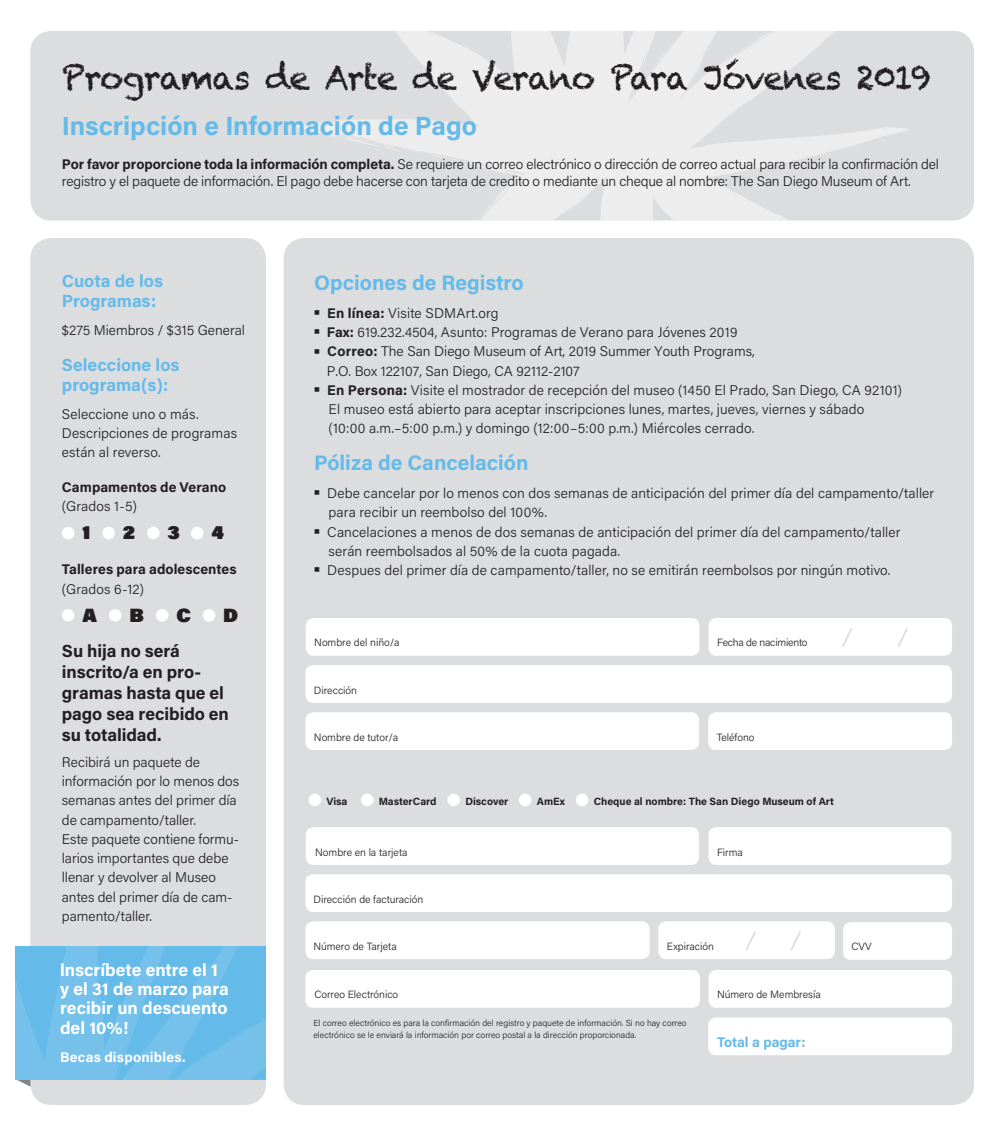
<style>
.page{position:relative;width:1008px;height:1134px;background:#fff}
.page>*{position:absolute;margin:0;border:0;box-sizing:border-box;transform-origin:0 0}
.Article_-_Subhead{font:33.25px "Chalkduster";letter-spacing:-.035em;color:#231f20}
.t1{font:700 26.25px "Acumin Pro";color:#64bae9}
.t2{font:700 21px "Acumin Pro";color:#64bae9}
.t3{font:900 19.25px "Acumin Pro";color:#231f20}
.t4{font:700 17.5px/21px "Acumin Pro";letter-spacing:-.005em;color:#231f20}
.t5{font:700 17.5px/19.2px "Acumin Pro";color:#fff;text-align:justify}
.t6{font:700 17.5px/19.2px "Acumin Pro";color:#64bae9}
.t7{font:300 14px/19.2px "Acumin Pro";color:#231f20}
.t8{font:700 14px/19.2px "Acumin Pro";letter-spacing:.005em;color:#231f20}
.t9{font:700 14px "Acumin Pro";letter-spacing:.015em;color:#fff}
.t10{font:700 14px "Acumin Pro";color:#64bae9}
.t11{font:300 10.5px "Acumin Pro";color:#231f20}
.t12{font:700 10.5px "Acumin Pro";color:#231f20}
.t13{font:300 10.5px "Acumin Pro";letter-spacing:-.02em;color:#231f20}
.t14{font:300 8.75px/12.2px "Acumin Pro";color:#231f20}
.s1{font-weight:700}
.s2{font-weight:300}
.s3{font-weight:900}
</style>
<div class="page">
<div style="left:284px;top:238px;width:690px;height:867px;background:#dcdddf;border-radius:21px"></div>
<div style="left:30px;top:238px;width:236px;height:867px;background:#dcdddf;border-radius:21px"></div>
<svg style="left:16px;top:946px;width:250px;height:155px"></svg>
<div style="left:30px;top:31px;width:944px;height:189px;background:#dcdddf;border-radius:21px"></div>
<svg style="left:294px;top:31px;width:615px;height:189px"></svg>
<svg style="left:481px;top:212px;width:4px;height:4px"></svg>
<svg style="left:647px;top:31px;width:68px;height:50px"></svg>
<svg style="left:736px;top:31px;width:42px;height:23px"></svg>
<svg style="left:706px;top:119px;width:19px;height:17px"></svg>
<svg style="left:603px;top:179px;width:3px;height:4px"></svg>
<svg style="left:552px;top:216px;width:11px;height:5px"></svg>
<svg style="left:492px;top:181px;width:25px;height:21px"></svg>
<svg style="left:342px;top:137px;width:141px;height:28px"></svg>
<svg style="left:379px;top:117px;width:42px;height:3px"></svg>
<svg style="left:451px;top:120px;width:19px;height:3px"></svg>
<div style="left:62px;top:527px;width:12px;height:12px;background:#fff;border-radius:50%"></div>
<div style="left:102px;top:527px;width:13px;height:12px;background:#fff;border-radius:50%"></div>
<div style="left:147px;top:527px;width:13px;height:12px;background:#fff;border-radius:50%"></div>
<div style="left:191px;top:527px;width:12px;height:12px;background:#fff;border-radius:50%"></div>
<div style="left:62px;top:609px;width:12px;height:13px;background:#fff;border-radius:50%"></div>
<div style="left:109px;top:609px;width:12px;height:13px;background:#fff;border-radius:50%"></div>
<div style="left:156px;top:609px;width:12px;height:13px;background:#fff;border-radius:50%"></div>
<div style="left:203px;top:609px;width:12px;height:13px;background:#fff;border-radius:50%"></div>
<div style="left:708px;top:1018px;width:244px;height:37px;background:#fff;border-radius:8px"></div>
<div style="left:306px;top:618px;width:393px;height:38px;background:#fff;border-radius:8px"></div>
<div style="left:709px;top:618px;width:243px;height:38px;background:#fff;border-radius:8px"></div>
<div style="left:305px;top:665px;width:647px;height:38px;background:#fff;border-radius:8px"></div>
<svg style="left:842px;top:628px;width:10px;height:19px"></svg>
<svg style="left:897px;top:628px;width:11px;height:19px"></svg>
<div style="left:305px;top:712px;width:394px;height:38px;background:#fff;border-radius:8px"></div>
<div style="left:708px;top:712px;width:244px;height:38px;background:#fff;border-radius:8px"></div>
<div style="left:709px;top:827px;width:242px;height:38px;background:#fff;border-radius:8px"></div>
<div style="left:308px;top:794px;width:13px;height:12px;background:#fff;border-radius:50%"></div>
<div style="left:361px;top:794px;width:12px;height:12px;background:#fff;border-radius:50%"></div>
<div style="left:447px;top:794px;width:13px;height:12px;background:#fff;border-radius:50%"></div>
<div style="left:519px;top:794px;width:12px;height:12px;background:#fff;border-radius:50%"></div>
<div style="left:576px;top:794px;width:12px;height:12px;background:#fff;border-radius:50%"></div>
<div style="left:306px;top:827px;width:393px;height:38px;background:#fff;border-radius:8px"></div>
<div style="left:658px;top:921px;width:177px;height:38px;background:#fff;border-radius:8px"></div>
<svg style="left:745px;top:931px;width:11px;height:20px"></svg>
<svg style="left:790px;top:931px;width:11px;height:20px"></svg>
<div style="left:305px;top:874px;width:647px;height:38px;background:#fff;border-radius:8px"></div>
<div style="left:305px;top:921px;width:345px;height:38px;background:#fff;border-radius:8px"></div>
<div style="left:843px;top:922px;width:109px;height:38px;background:#fff;border-radius:8px"></div>
<div style="left:305px;top:970px;width:395px;height:38px;background:#fff;border-radius:8px"></div>
<div style="left:709px;top:970px;width:243px;height:38px;background:#fff;border-radius:8px"></div>
<p class="Article_-_Subhead" style="left:62px;top:59px;width:870px">Programas de Arte de Verano Para Jóvenes 2019</p>
<p class="t1" style="left:62px;top:107px;width:417px">Inscripción e Información de Pago</p>
<p class="t7" style="left:62px;top:155px;width:879px;line-height:17.5px"><span class="s1">Por favor proporcione toda la información completa.</span> Se requiere un correo electrónico o dirección de correo actual para recibir la confirmación del registro y el paquete de información. El pago debe hacerse con tarjeta de credito o mediante un cheque al nombre: The San Diego Museum of Art.</p>
<p class="t6" style="left:62px;top:271px;width:103px">Cuota de los</p>
<p class="t6" style="left:62px;top:290px;width:96px">Programas:</p>
<p class="t7" style="left:62px;top:320px;width:185px">$275 Miembros / $315 General</p>
<p class="t6" style="left:62px;top:355px;width:119px">Seleccione los programa(s):</p>
<p class="t7" style="left:62px;top:404px;width:177px">Seleccione uno o más.<br>Descripciones de programas están al reverso.</p>
<p class="t8" style="left:62px;top:477px;width:166px">Campamentos de Verano <span class="s2">(Grados 1-5)</span></p>
<p class="t3" style="left:82px;top:519px;width:9px">1</p>
<p class="t3" style="left:123px;top:519px;width:14px">2</p>
<p class="t3" style="left:168px;top:519px;width:14px">3</p>
<p class="t3" style="left:211px;top:519px;width:14px">4</p>
<p class="t8" style="left:62px;top:559px;width:176px">Talleres para adolescentes <span class="s2">(Grados 6-12)</span></p>
<p class="t3" style="left:82px;top:601px;width:16px">A</p>
<p class="t3" style="left:129px;top:601px;width:16px">B</p>
<p class="t3" style="left:176px;top:601px;width:16px">C</p>
<p class="t3" style="left:223px;top:601px;width:17px">D</p>
<p class="t4" style="left:62px;top:639px;width:169px">Su hija no será inscrito/a en pro&shy;gramas hasta que el pago sea recibido en su totalidad.</p>
<p class="t7" style="left:62px;top:752px;width:179px">Recibirá un paquete de información por lo menos dos semanas antes del primer día de campamento/taller.</p>
<p class="t7" style="left:62px;top:829px;width:179px">Este paquete contiene formu&shy;larios importantes que debe llenar y devolver al Museo antes del primer día de cam&shy;pamento/taller.</p>
<p class="t5" style="left:60px;top:959px;width:160px">lnscríbete entre el 1</p>
<p class="t5" style="left:60px;top:978px;width:170px">y el 31 de marzo para recibir un descuento del 10%!</p>
<p class="t9" style="left:60px;top:1047px;width:127px">Becas disponibles.</p>
<p class="t2" style="left:314px;top:268px;width:211px">Opciones de Registro</p>
<p class="t7" style="left:314px;top:303px;width:186px"><span class="s3">•</span> <span class="s1">En línea:</span> Visite SDMArt.org</p>
<p class="t7" style="left:314px;top:322px;width:425px"><span class="s3">•</span> <span class="s1">Fax:</span> 619.232.4504, Asunto: Programas de Verano para Jóvenes 2019</p>
<p class="t7" style="left:327px;top:341px;width:430px;text-indent:-13px"><span class="s3">•</span> <span class="s1">Correo:</span> The San Diego Museum of Art, 2019 Summer Youth Programs,<br>P.O. Box 122107, San Diego, CA 92112-2107</p>
<p class="t7" style="left:329px;top:380px;width:575px;text-indent:-14px"><span class="s3">•</span> <span class="s1">En Persona:</span> Visite el mostrador de recepción del museo (1450 El Prado, San Diego, CA 92101)<br>El museo está abierto para aceptar inscripciones lunes, martes, jueves, viernes y sábado (10:00 a.m.–5:00 p.m.) y domingo (12:00–5:00 p.m.) Miércoles cerrado.</p>
<p class="t2" style="left:314px;top:448px;width:216px">Póliza de Cancelación</p>
<p class="t7" style="left:314px;top:483px;width:622px"><span class="s3">•</span> Debe cancelar por lo menos con dos semanas de anticipación del primer día del campamento/taller</p>
<p class="t7" style="left:329px;top:502px;width:220px">para recibir un reembolso del 100%.</p>
<p class="t7" style="left:329px;top:522px;width:573px;text-indent:-14px"><span class="s3">•</span> Cancelaciones a menos de dos semanas de anticipación del primer día del campamento/taller serán reembolsados al 50% de la cuota pagada.</p>
<p class="t7" style="left:314px;top:560px;width:578px"><span class="s3">•</span> Despues del primer día de campamento/taller, no se emitirán reembolsos por ningún motivo.</p>
<p class="t11" style="left:314px;top:636px;width:87px">Nombre del niño/a</p>
<p class="t13" style="left:717px;top:636px;width:92px">Fecha de nacimiento</p>
<p class="t11" style="left:314px;top:683px;width:45px">Dirección</p>
<p class="t11" style="left:314px;top:730px;width:86px">Nombre de tutor/a</p>
<p class="t11" style="left:717px;top:730px;width:39px">Teléfono</p>
<p class="t12" style="left:326px;top:793px;width:23px">Visa</p>
<p class="t12" style="left:379px;top:793px;width:59px">MasterCard</p>
<p class="t12" style="left:465px;top:793px;width:45px">Discover</p>
<p class="t12" style="left:537px;top:793px;width:30px">AmEx</p>
<p class="t12" style="left:594px;top:793px;width:242px">Cheque al nombre: The San Diego Museum of Art</p>
<p class="t11" style="left:315px;top:845px;width:94px">Nombre en la tarjeta</p>
<p class="t11" style="left:717px;top:845px;width:27px">Firma</p>
<p class="t11" style="left:313px;top:892px;width:112px">Dirección de facturación</p>
<p class="t11" style="left:313px;top:939px;width:85px">Número de Tarjeta</p>
<p class="t11" style="left:851px;top:939px;width:22px">CVV</p>
<p class="t11" style="left:314px;top:988px;width:85px">Correo Electrónico</p>
<p class="t11" style="left:717px;top:988px;width:105px">Número de Membresía</p>
<p class="t14" style="left:313px;top:1016px;width:375px">El correo electrónico es para la confirmación del registro y paquete de información. Si no hay correo electrónico se le enviará la información por correo postal a la dirección proporcionada.</p>
<p class="t11" style="left:667px;top:939px;width:49px">Expiración</p>
<p class="t10" style="left:717px;top:1032px;width:90px">Total a pagar:</p>
</div>
